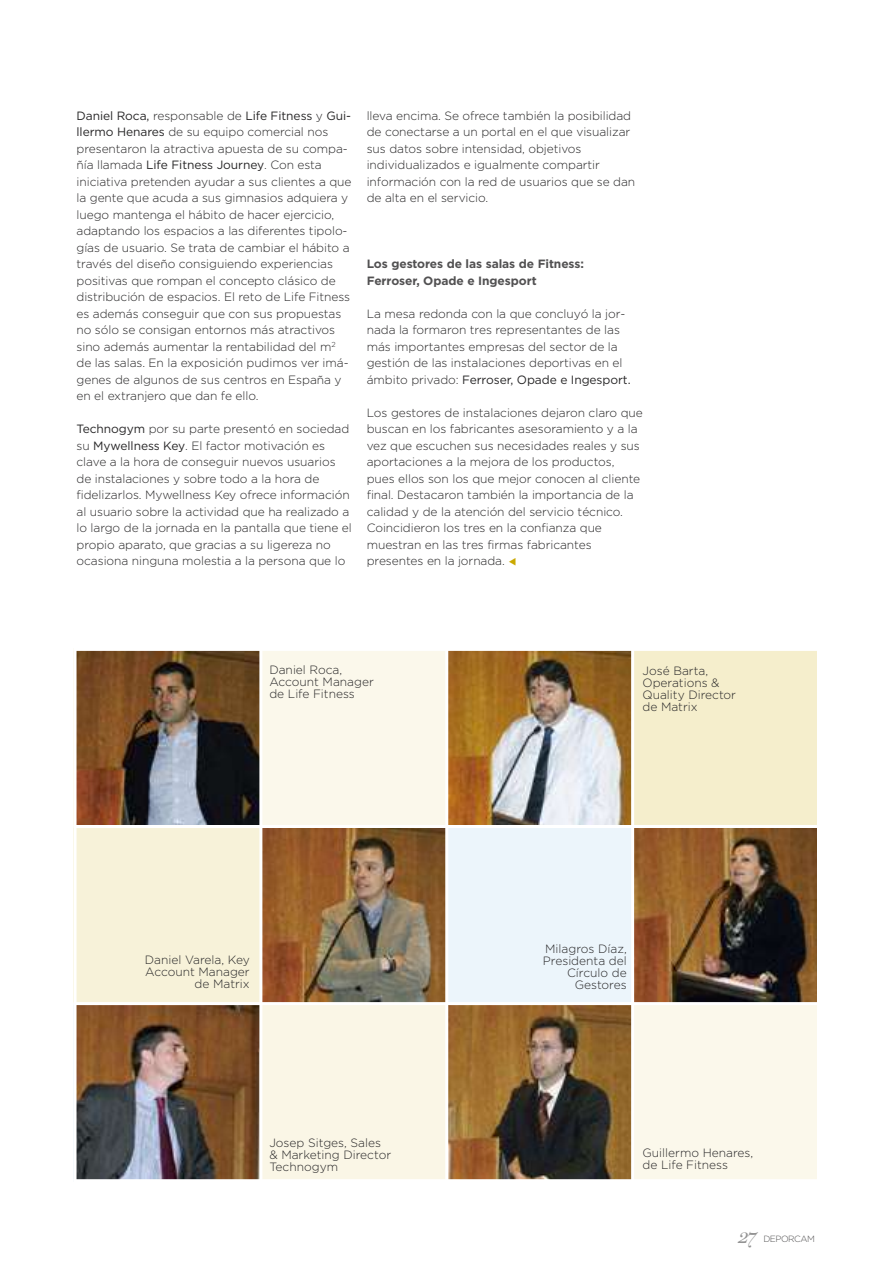
<style>
.page{position:relative;width:893px;height:1263px;background:#fff}
.page>*{position:absolute;margin:0;border:0;box-sizing:border-box;transform-origin:0 0}
.t1{font:24.6px "Bodoni Svty Two OSITCTT Book It";color:#939393}
.t2{font:300 12px/16.5px "Gotham";letter-spacing:-.005em;color:#272627}
.t3{font:700 12px/16.5px "Gotham";letter-spacing:-.005em;color:#525152}
.t4{font:300 9px "Gotham";letter-spacing:-.05em;color:#525152}
.s1{font-weight:400}
</style>
<div class="page">
<img style="left:77px;top:651px;width:182px;height:174px">
<div style="left:261px;top:648px;width:186px;height:178px;background:#fbf8eb"></div>
<img style="left:448px;top:651px;width:183px;height:174px">
<div style="left:633px;top:648px;width:187px;height:178px;background:#f5eecc"></div>
<div style="left:74px;top:826px;width:187px;height:177px;background:#f7f2d9"></div>
<img style="left:262px;top:828px;width:183px;height:174px">
<div style="left:447px;top:826px;width:186px;height:177px;background:#ecf5fb"></div>
<img style="left:634px;top:828px;width:183px;height:174px">
<img style="left:77px;top:1005px;width:182px;height:174px">
<div style="left:261px;top:1003px;width:372px;height:179px;background:#faf6e6"></div>
<img style="left:448px;top:1005px;width:183px;height:174px">
<div style="left:633px;top:1003px;width:187px;height:179px;background:#fbf8eb"></div>
<hr style="left:74px;top:648px;width:3px;height:534px;background:#fff">
<hr style="left:259px;top:648px;width:3px;height:534px;background:#fff">
<hr style="left:445px;top:648px;width:3px;height:534px;background:#fff">
<hr style="left:631px;top:648px;width:3px;height:534px;background:#fff">
<hr style="left:817px;top:648px;width:3px;height:534px;background:#fff">
<hr style="left:74px;top:648px;width:746px;height:3px;background:#fff">
<hr style="left:74px;top:825px;width:746px;height:3px;background:#fff">
<hr style="left:74px;top:1002px;width:746px;height:3px;background:#fff">
<hr style="left:74px;top:1179px;width:746px;height:3px;background:#fff">
<p class="t2" style="left:77px;top:108px;width:277px"><span class="s1">Daniel Roca,</span> responsable de <span class="s1">Life Fitness</span> y <span class="s1">Gui&shy;llermo Henares</span> de su equipo comercial nos presentaron la atractiva apuesta de su compa&shy;ñía llamada <span class="s1">Life Fitness Journey</span>. Con esta iniciativa pretenden ayudar a sus clientes a que la gente que acuda a sus gimnasios adquiera y luego mantenga el hábito de hacer ejercicio, adaptando los espacios a las diferentes tipolo&shy;gías de usuario. Se trata de cambiar el hábito a través del diseño consiguiendo experiencias positivas que rompan el concepto clásico de distribución de espacios. El reto de Life Fitness es además conseguir que con sus propuestas no sólo se consigan entornos más atractivos sino además aumentar la rentabilidad del m<sup>2 </sup>de las salas. En la exposición pudimos ver imá&shy;genes de algunos de sus centros en España y en el extranjero que dan fe ello.</p>
<p class="t2" style="left:77px;top:422px;width:277px"><span class="s1">Technogym</span> por su parte presentó en sociedad su <span class="s1">Mywellness Key</span>. El factor motivación es clave a la hora de conseguir nuevos usuarios de instalaciones y sobre todo a la hora de fidelizarlos. Mywellness Key ofrece información al usuario sobre la actividad que ha realizado a lo largo de la jornada en la pantalla que tiene el propio aparato, que gracias a su ligereza no ocasiona ninguna molestia a la persona que lo</p>
<p class="t2" style="left:367px;top:108px;width:270px">lleva encima. Se ofrece también la posibilidad de conectarse a un portal en el que visualizar sus datos sobre intensidad, objetivos individualizados e igualmente compartir información con la red de usuarios que se dan de alta en el servicio.</p>
<p class="t3" style="left:367px;top:257px;width:219px">Los gestores de las salas de Fitness:<br>Ferroser, Opade e Ingesport</p>
<p class="t2" style="left:367px;top:306px;width:265px">La mesa redonda con la que concluyó la jor&shy;nada la formaron tres representantes de las más importantes empresas del sector de la gestión de las instalaciones deportivas en el ámbito privado: <span class="s1">Ferroser, Opade e Ingesport.</span></p>
<p class="t2" style="left:367px;top:405px;width:278px">Los gestores de instalaciones dejaron claro que buscan en los fabricantes asesoramiento y a la vez que escuchen sus necesidades reales y sus aportaciones a la mejora de los productos, pues ellos son los que mejor conocen al cliente final. Destacaron también la importancia de la calidad y de la atención del servicio técnico.<br>Coincidieron los tres en la confianza que muestran en las tres firmas fabricantes presentes en la jornada.</p>
<p class="t2" style="left:269px;top:664px;width:106px;line-height:12px">Daniel Roca,<br>Account Manager de Life Fitness</p>
<p class="t2" style="left:642px;top:665px;width:95px;line-height:12px">José Barta,<br>Operations &amp;<br>Quality Director de Matrix</p>
<p class="t2" style="left:145px;top:954px;width:106px;line-height:12px;text-align:right">Daniel Varela, Key<br>Account Manager de Matrix</p>
<p class="t2" style="left:269px;top:1137px;width:123px;line-height:12px">Josep Sitges, Sales &amp; Marketing Director<br>Technogym</p>
<p class="t2" style="left:543px;top:943px;width:85px;line-height:12px;text-align:right">Milagros Díaz,<br>Presidenta del<br>Círculo de<br>Gestores</p>
<p class="t2" style="left:642px;top:1147px;width:112px;line-height:12px">Guillermo Henares, de Life Fitness</p>
<h1 class="t1" style="left:739px;top:1225px;width:19px">27</h1>
<p class="t4" style="left:763px;top:1235px;width:53px">DEPORCAM</p>
</div>
